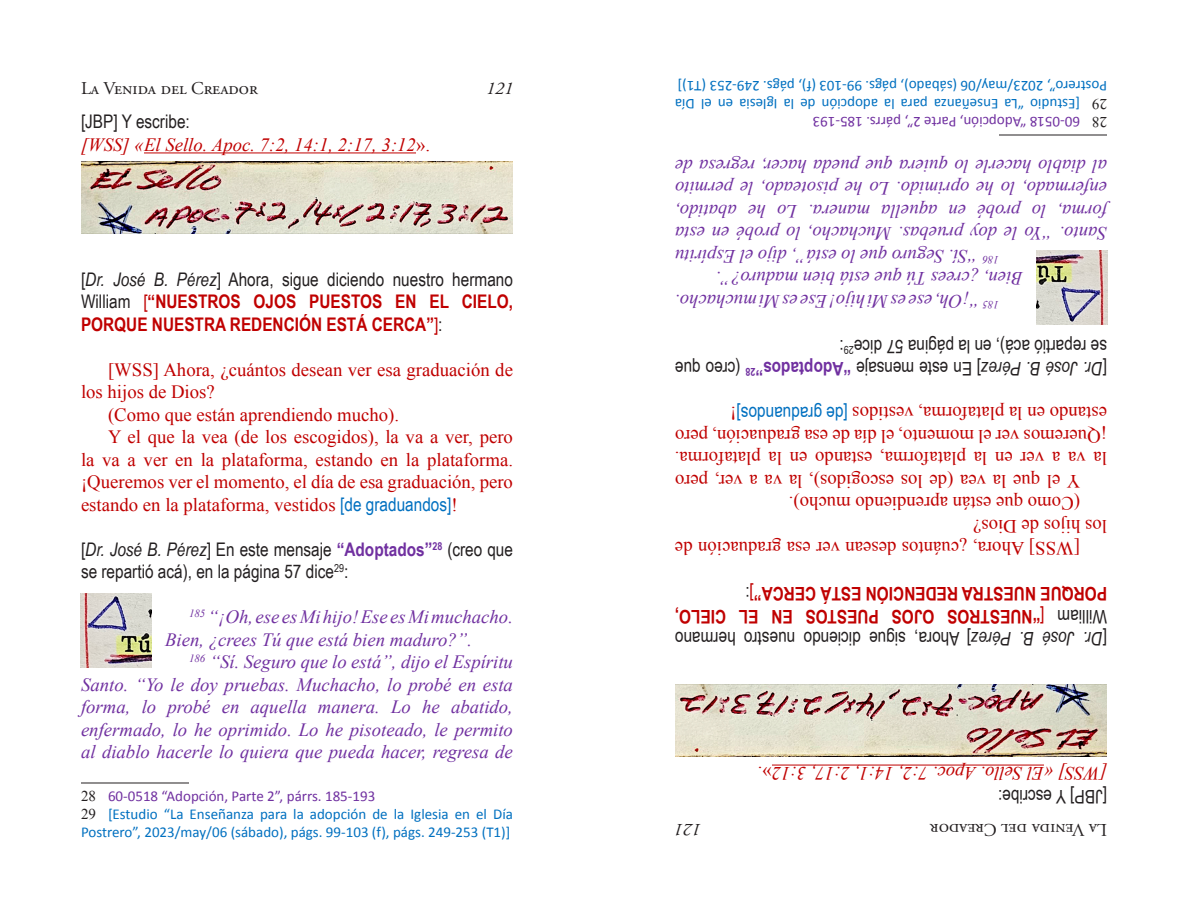
<style>
.page{position:relative;width:1188px;height:918px;background:#fff}
.page>*{position:absolute;margin:0;border:0;box-sizing:border-box;transform-origin:0 0}
.t1{font:italic 18.75px/22.5px "Times New Roman";color:#7030a0}
.t2{font:18.75px "Times New Roman";color:#c00000}
.t3{font:18.75px/22.5px "Arial Narrow";color:#231f20}
.t4{font:700 18.75px/22.5px "Arial Narrow";color:#c00000;text-align:justify}
.t5{font:italic 18.75px "Times New Roman";color:#c00000}
.t6{font:18px "Adobe Garamond Pro";color:#231f20}
.t7{font:italic 18px "Adobe Garamond Pro";color:#231f20}
.t8{font:15px/18px "Calibri";color:#0070c0}
.t9{font:15px "Calibri";color:#7030a0}
.t10{font:15px "Times New Roman";color:#231f20}
.s1{font-style:normal}
.s2{font-weight:400;color:#231f20}
.s3{font-weight:400;font-style:italic;color:#231f20}
.s4{font-weight:400}
.s5{font-family:"Arial Narrow";color:#0070c0}
.s6{font-style:italic}
.s7{font-weight:700;color:#7030a0}
.s8{font-family:"Times New Roman";color:#231f20}
.s9{color:#7030a0}
.s10{color:#c00000}
.s11{font-weight:700;color:#c00000}
</style>
<div class="page">
<hr style="left:144px;top:153px;width:272px;height:1px;background:#c00000">
<hr style="left:81px;top:783px;width:108px;height:1px;background:#231f20">
<img style="left:81px;top:161px;width:432px;height:73px">
<img style="left:80px;top:594px;width:72px;height:73px">
<hr style="left:772px;top:765px;width:272px;height:1px;background:#c00000">
<hr style="left:999px;top:135px;width:108px;height:1px;background:#231f20">
<img style="left:675px;top:684px;width:432px;height:73px">
<img style="left:1036px;top:251px;width:72px;height:73px">
<p class="t6" style="left:81px;top:78px;width:178px">La Venida del Creador</p>
<p class="t7" style="left:486px;top:78px;width:28px">121</p>
<p class="t3" style="left:81px;top:110px;width:110px">[JBP] Y escribe:</p>
<p class="t5" style="left:81px;top:132px;width:351px">[WSS] «El Sello. Apoc. 7:2, 14:1, 2:17, 3:12<span class="s1">».</span></p>
<p class="t4" style="left:81px;top:267px;width:434px"><span class="s2">[</span><span class="s3">Dr. José B. Pérez</span><span class="s2">] Ahora, sigue diciendo nuestro hermano William</span> <span class="s4">[</span>“NUESTROS OJOS PUESTOS EN EL CIELO, PORQUE NUESTRA REDENCIÓN ESTÁ CERCA”<span class="s4">]</span><span class="s2">:</span></p>
<p class="t2" style="left:108px;top:357px;width:407px">[WSS] Ahora, ¿cuántos desean ver esa graduación de</p>
<p class="t2" style="left:81px;top:380px;width:135px">los hijos de Dios?</p>
<p class="t2" style="left:108px;top:402px;width:293px">(Como que están aprendiendo mucho).</p>
<p class="t2" style="left:108px;top:425px;width:407px">Y el que la vea (de los escogidos), la va a ver, pero</p>
<p class="t2" style="left:81px;top:447px;width:434px">la va a ver en la plataforma, estando en la plataforma.</p>
<p class="t2" style="left:81px;top:470px;width:434px">¡Queremos ver el momento, el día de esa graduación, pero</p>
<p class="t2" style="left:81px;top:492px;width:378px">estando en la plataforma, vestidos <span class="s5">[de graduandos]</span>!</p>
<p class="t3" style="left:81px;top:537px;width:434px">[<span class="s6">Dr. José B. Pérez</span>] En este mensaje <span class="s7">“Adoptados”</span><sup>28</sup> (creo que se repartió acá), en la página 57 dice<sup>29</sup>:</p>
<p class="t1" style="left:165px;top:605px;width:349px;text-indent:24px"><sup>185</sup> “¡Oh, ese es Mi hijo! Ese es Mi muchacho.<br>Bien, ¿crees Tú que está bien maduro?”.</p>
<p class="t1" style="left:81px;top:650px;width:434px;text-align:justify;text-indent:108px"><sup>186</sup> “Sí. Seguro que lo está”, dijo el Espíritu Santo. “Yo le doy pruebas. Muchacho, lo probé en esta forma, lo probé en aquella manera. Lo he abatido, enfermado, lo he oprimido. Lo he pisoteado, le permito al diablo hacerle lo quiera que pueda hacer, regresa de</p>
<p class="t8" style="left:81px;top:787px;width:433px"><span class="s8">28</span> <span class="s9">60-0518 “Adopción, Parte 2”, párrs. 185-193<br></span><span class="s8">29</span> [Estudio “La Enseñanza para la adopción de la Iglesia en el Día<br>Postrero”, 2023/may/06 (sábado), págs. 99-103 (f), págs. 249-253 (T1)]</p>
<p class="t8" style="left:1107px;top:95px;width:431px;rotate:-180deg">Postrero”, 2023/may/06 (sábado), págs. 99-103 (f), págs. 249-253 (T1)]</p>
<p class="t8" style="left:1080px;top:113px;width:406px;rotate:-180deg">[Estudio “La Enseñanza para la adopción de la Iglesia en el Día</p>
<p class="t10" style="left:1107px;top:114px;width:16px;rotate:-180deg">29</p>
<p class="t9" style="left:1080px;top:132px;width:269px;rotate:-180deg">60-0518 “Adopción, Parte 2”, párrs. 185-193</p>
<p class="t10" style="left:1107px;top:132px;width:16px;rotate:-180deg">28</p>
<p class="t1" style="left:1107px;top:268px;width:434px;text-align:justify;text-indent:108px;rotate:-180deg"><sup>186</sup> “Sí. Seguro que lo está”, dijo el Espíritu Santo. “Yo le doy pruebas. Muchacho, lo probé en esta forma, lo probé en aquella manera. Lo he abatido, enfermado, lo he oprimido. Lo he pisoteado, le permito al diablo hacerle lo quiera que pueda hacer, regresa de</p>
<p class="t1" style="left:1023px;top:313px;width:349px;text-indent:24px;rotate:-180deg"><sup>185</sup> “¡Oh, ese es Mi hijo! Ese es Mi muchacho.<br>Bien, ¿crees Tú que está bien maduro?”.</p>
<p class="t3" style="left:1107px;top:381px;width:434px;rotate:-180deg">[<span class="s6">Dr. José B. Pérez</span>] En este mensaje <span class="s7">“Adoptados”</span><sup>28</sup> (creo que se repartió acá), en la página 57 dice<sup>29</sup>:</p>
<p class="t2" style="left:1107px;top:426px;width:378px;rotate:-180deg">estando en la plataforma, vestidos <span class="s5">[de graduandos]</span>!</p>
<p class="t2" style="left:1107px;top:448px;width:434px;rotate:-180deg">¡Queremos ver el momento, el día de esa graduación, pero</p>
<p class="t2" style="left:1107px;top:471px;width:434px;rotate:-180deg">la va a ver en la plataforma, estando en la plataforma.</p>
<p class="t2" style="left:1080px;top:493px;width:407px;rotate:-180deg">Y el que la vea (de los escogidos), la va a ver, pero</p>
<p class="t2" style="left:1080px;top:516px;width:293px;rotate:-180deg">(Como que están aprendiendo mucho).</p>
<p class="t2" style="left:1107px;top:538px;width:135px;rotate:-180deg">los hijos de Dios?</p>
<p class="t2" style="left:1080px;top:561px;width:407px;rotate:-180deg">[WSS] Ahora, ¿cuántos desean ver esa graduación de</p>
<p class="t4" style="left:1107px;top:628px;width:363px;rotate:-180deg"><span class="s2">William<br></span>PORQUE NUESTRA REDENCIÓN ESTÁ CERCA” <span class="s2">:</span><span class="s4">]</span></p>
<p class="t3" style="left:1107px;top:651px;width:434px;text-align:right;rotate:-180deg">[<span class="s6">Dr. José B. Pérez</span>] Ahora, sigue diciendo nuestro hermano <span class="s10">[</span><span class="s11">“NUESTROS OJOS PUESTOS EN EL CIELO,</span></p>
<p class="t5" style="left:1107px;top:786px;width:351px;rotate:-180deg">[WSS] «El Sello. Apoc. 7:2, 14:1, 2:17, 3:12<span class="s1">».</span></p>
<p class="t3" style="left:1107px;top:808px;width:110px;rotate:-180deg">[JBP] Y escribe:</p>
<p class="t7" style="left:702px;top:840px;width:28px;rotate:-180deg">121</p>
<p class="t6" style="left:1107px;top:840px;width:178px;rotate:-180deg">La Venida del Creador</p>
</div>
